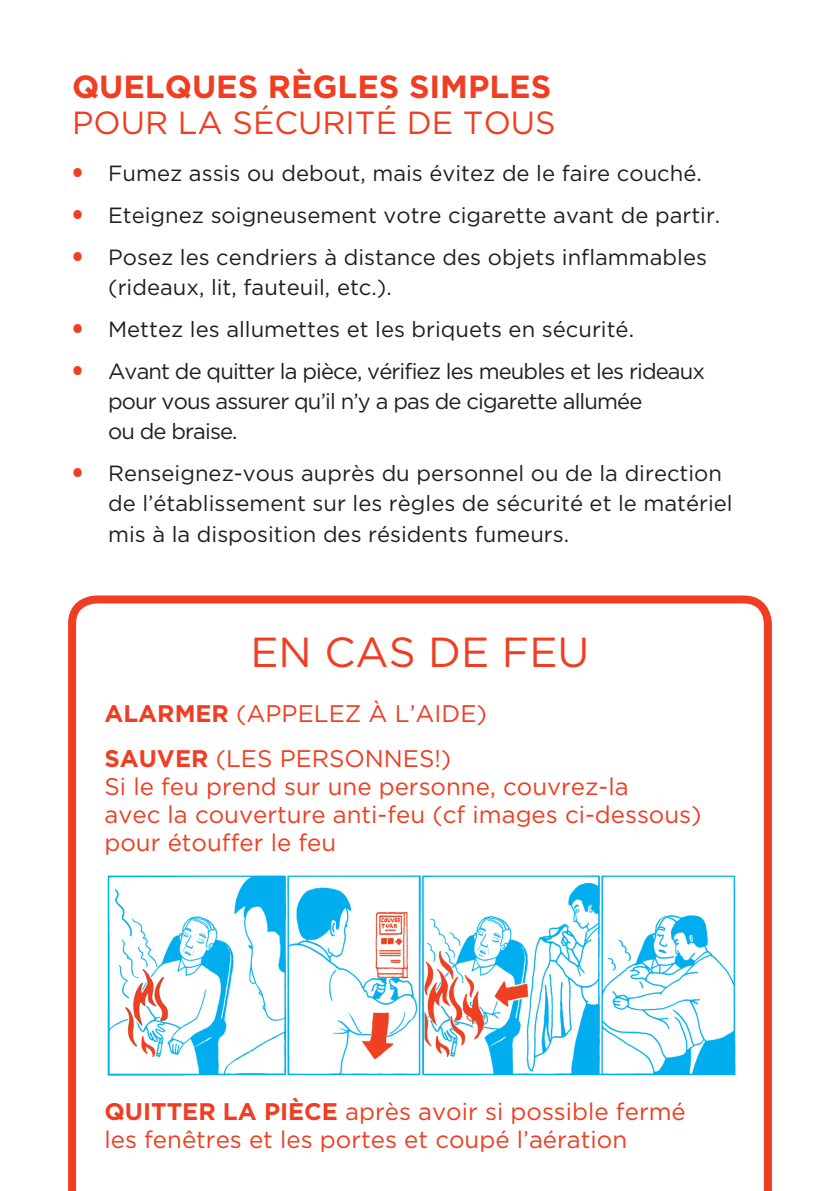
<style>
.page{position:relative;width:840px;height:1191px;background:#fff}
.page>*{position:absolute;margin:0;border:0;box-sizing:border-box;transform-origin:0 0}
.t1{font:42px "Gotham";color:#ef3e22}
.t2{font:700 32px "Gotham";color:#ef3e22}
.t3{font:32px "Gotham";color:#ef3e22}
.t4{font:24px/28px "Gotham";color:#ef3e22}
.t5{font:700 24px "Gotham";color:#ef3e22}
.t6{font:22px/30.4px "Gotham";color:#231f20}
.t7{font:22px/30.4px "Gotham";letter-spacing:-.04em;color:#231f20}
.s1{font-family:"Gotham Narrow";font-weight:900;font-size:24px;color:#ef3e22}
.s2{font-weight:400}
.s3{font-weight:700}
</style>
<div class="page">
<svg style="left:68px;top:595px;width:704px;height:596px"></svg>
<img style="left:102px;top:866px;width:654px;height:212px">
<h2 class="t2" style="left:72px;top:68px;width:74px">QUELQ</h2>
<h2 class="t2" style="left:192px;top:68px;width:166px">UES RÈGLES</h2>
<h2 class="t2" style="left:409px;top:68px;width:21px">SIMPLES</h2>
<h2 class="t3" style="left:72px;top:105px;width:485px">pour la sécurité de tous</h2>
<p class="t6" style="left:72px;top:158px;width:631px"><span class="s1">•</span> Fumez assis ou debout, mais évitez de le faire couché.</p>
<p class="t6" style="left:72px;top:199px;width:649px"><span class="s1">•</span> Eteignez soigneusement votre cigarette avant de partir.</p>
<p class="t6" style="left:108px;top:241px;width:600px;text-indent:-36px"><span class="s1">•</span> Posez les cendriers à distance des objets inflammables (rideaux, lit, fauteuil, etc.).</p>
<p class="t6" style="left:72px;top:313px;width:563px"><span class="s1">•</span> M ettez les allumettes et les briquets en sécurité.</p>
<p class="t7" style="left:108px;top:355px;width:598px;text-indent:-36px"><span class="s1">•</span> Avant de quitter la pièce, vérifiez les meubles et les rideaux pour vous assurer qu’il n’y a pas de cigarette allumée<br>ou de braise.</p>
<p class="t6" style="left:108px;top:458px;width:625px;text-indent:-36px"><span class="s1">•</span> Renseignez-vous auprès du personnel ou de la direction de l’établissement sur les règles de sécurité et le matériel mis à la disposition des résidents fumeurs.</p>
<h1 class="t1" style="left:250px;top:629px;width:340px">En cas de feu</h1>
<p class="t5" style="left:104px;top:699px;width:160px">ALARMER <span class="s2">(App</span></p>
<p class="t4" style="left:104px;top:690px;width:383px;line-height:45px;text-indent:193px">elez à l’aid e)<br><span class="s3">SAUVER</span> (Les personnes!)</p>
<p class="t4" style="left:104px;top:772px;width:598px">Si le feu prend sur une personne, couvrez-la<br>avec la couverture anti-feu (cf images ci-dessous) pour étouffer le feu</p>
<p class="t4" style="left:104px;top:1097px;width:582px"><span class="s3">QUITTER LA PI ÈCE</span> après avoir si possible fermé les fenêtres et les portes et coupé l’aération</p>
</div>
